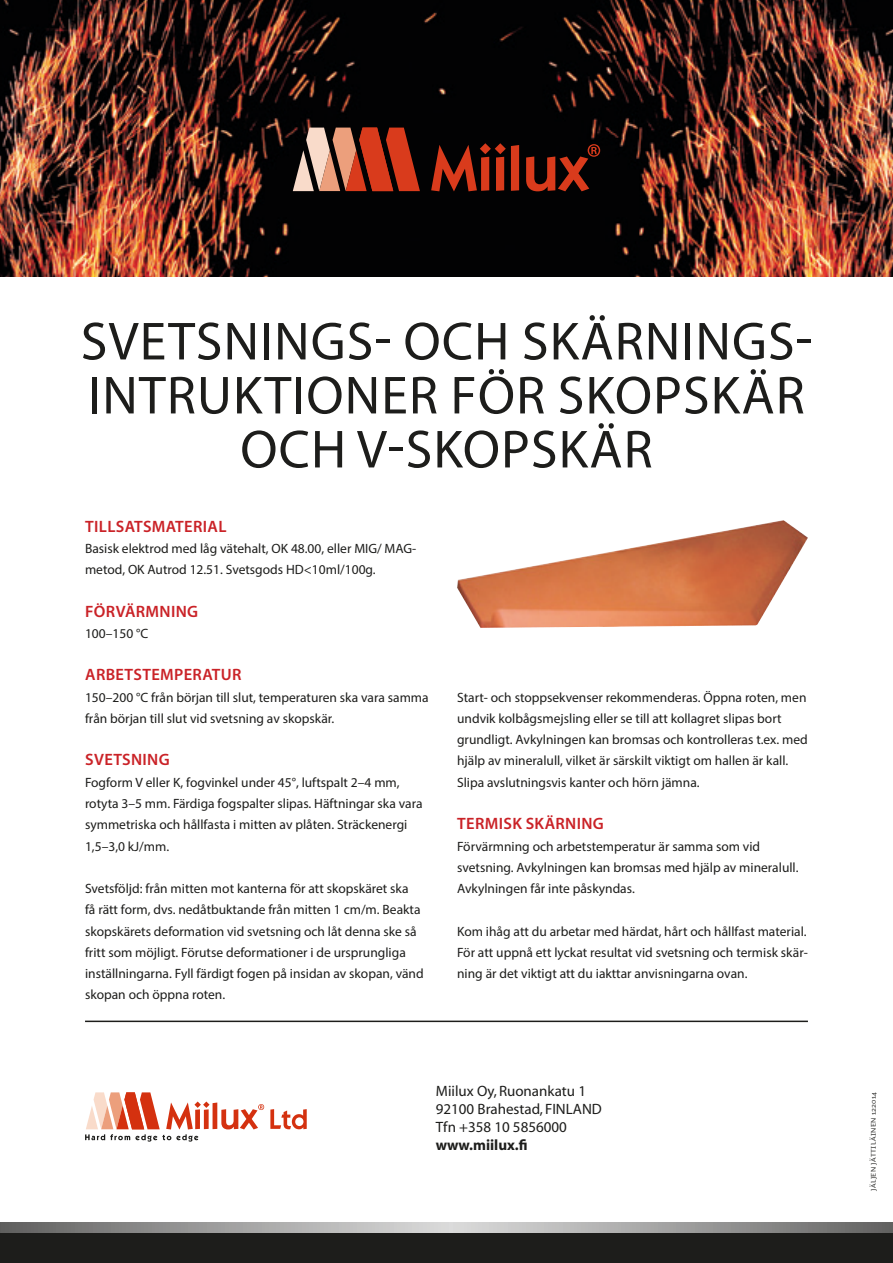
<style>
.page{position:relative;width:893px;height:1263px;background:#fff}
.page>*{position:absolute;margin:0;border:0;box-sizing:border-box;transform-origin:0 0}
.t1{font:54px/54px "Myriad Pro";letter-spacing:.02em;color:#1d1d1b;text-align:center}
.t2{font:600 16.5px "Myriad Pro";letter-spacing:.02em;color:#ca2227}
.t3{font:15px/18px "Myriad";color:#1d1d1b}
.t4{font:700 15px "Myriad";color:#1d1d1b}
.t5{font:13.5px/21.3px "Myriad Pro";color:#1d1d1b}
.t6{font:9px "Sauna";letter-spacing:.04em;color:#1d1d1b}
</style>
<div class="page">
<svg style="left:0;top:1222px;width:893px;height:11px;background:#9f9f9e"></svg>
<img style="left:0;top:0;width:530px;height:276px">
<img style="left:530px;top:0;width:363px;height:276px">
<div style="left:0;top:1233px;width:893px;height:30px;background:#1d1d1b"></div>
<svg style="left:293px;top:128px;width:127px;height:63px;background:#a0533f"></svg>
<svg style="left:431px;top:143px;width:88px;height:48px;background:#681d0e"></svg>
<svg style="left:526px;top:144px;width:74px;height:47px;background:#4e160b"></svg>
<hr style="left:85px;top:1020px;width:723px;height:2px;background:#1d1d1b">
<div style="left:450px;top:513px;width:365px;height:123px;background:#fff;opacity:.6"></div>
<img style="left:746px;top:520px;width:37px;height:7px">
<svg style="left:270px;top:1109px;width:37px;height:20px"></svg>
<svg style="left:85px;top:1092px;width:179px;height:50px"></svg>
<h1 class="t1" style="left:81px;top:313px;width:733px">SVETSNINGS- OCH SKÄRNINGS-<br>INTRUKTIONER FÖR SKOPSKÄR<br>OCH V-SKOPSKÄR</h1>
<p class="t2" style="left:85px;top:515px;width:143px">TILLSATSMATERIAL</p>
<p class="t5" style="left:85px;top:537px;width:333px">Basisk elektrod med låg vätehalt, OK 48.00, eller MIG/ MAG&shy;metod, OK Autrod 12.51. Svetsgods HD&lt;10ml/100g.</p>
<p class="t2" style="left:85px;top:600px;width:114px">FÖRVÄRMNING</p>
<p class="t5" style="left:85px;top:622px;width:65px">100–150 °C</p>
<p class="t2" style="left:85px;top:664px;width:158px">ARBETSTEMPERATUR</p>
<p class="t5" style="left:85px;top:686px;width:345px">150–200 °C från början till slut, temperaturen ska vara samma från början till slut vid svetsning av skopskär.</p>
<p class="t2" style="left:85px;top:749px;width:86px">SVETSNING</p>
<p class="t5" style="left:85px;top:771px;width:339px">Fogform V eller K, fogvinkel under 45°, luftspalt 2–4 mm, rotyta 3–5 mm. Färdiga fogspalter slipas. Häftningar ska vara symmetriska och hållfasta i mitten av plåten. Sträckenergi 1,5–3,0 kJ/mm.</p>
<p class="t5" style="left:85px;top:878px;width:340px">Svetsföljd: från mitten mot kanterna för att skopskäret ska<br>få rätt form, dvs. nedåtbuktande från mitten 1 cm/m. Beakta skopskärets deformation vid svetsning och låt denna ske så fritt som möjligt. Förutse deformationer i de ursprungliga inställningarna. Fyll färdigt fogen på insidan av skopan, vänd skopan och öppna roten.</p>
<p class="t5" style="left:457px;top:686px;width:352px">Start- och stoppsekvenser rekommenderas. Öppna roten, men undvik kolbågsmejsling eller se till att kollagret slipas bort grundligt. Avkylningen kan bromsas och kontrolleras t.ex. med hjälp av mineralull, vilket är särskilt viktigt om hallen är kall.<br>Slipa avslutningsvis kanter och hörn jämna.</p>
<p class="t2" style="left:457px;top:813px;width:148px">TERMISK SKÄRNING</p>
<p class="t5" style="left:457px;top:835px;width:343px">Förvärmning och arbetstemperatur är samma som vid svetsning. Avkylningen kan bromsas med hjälp av mineralull.<br>Avkylningen får inte påskyndas.</p>
<p class="t5" style="left:457px;top:920px;width:352px;text-align:justify">Kom ihåg att du arbetar med härdat, hårt och hållfast material.<br>För att uppnå ett lyckat resultat vid svetsning och termisk skär&shy;ning är det viktigt att du iakttar anvisningarna ovan.</p>
<p class="t3" style="left:436px;top:1082px;width:168px">Miilux Oy, Ruonankatu 1<br>92100 Brahestad, FINLAND<br>Tfn +358 10 5856000</p>
<p class="t4" style="left:436px;top:1137px;width:93px">www.miilux.fi</p>
<p class="t6" style="left:867px;top:1191px;width:100px;rotate:-90deg">JÄLJEN JÄTTILÄINEN 122014</p>
</div>
